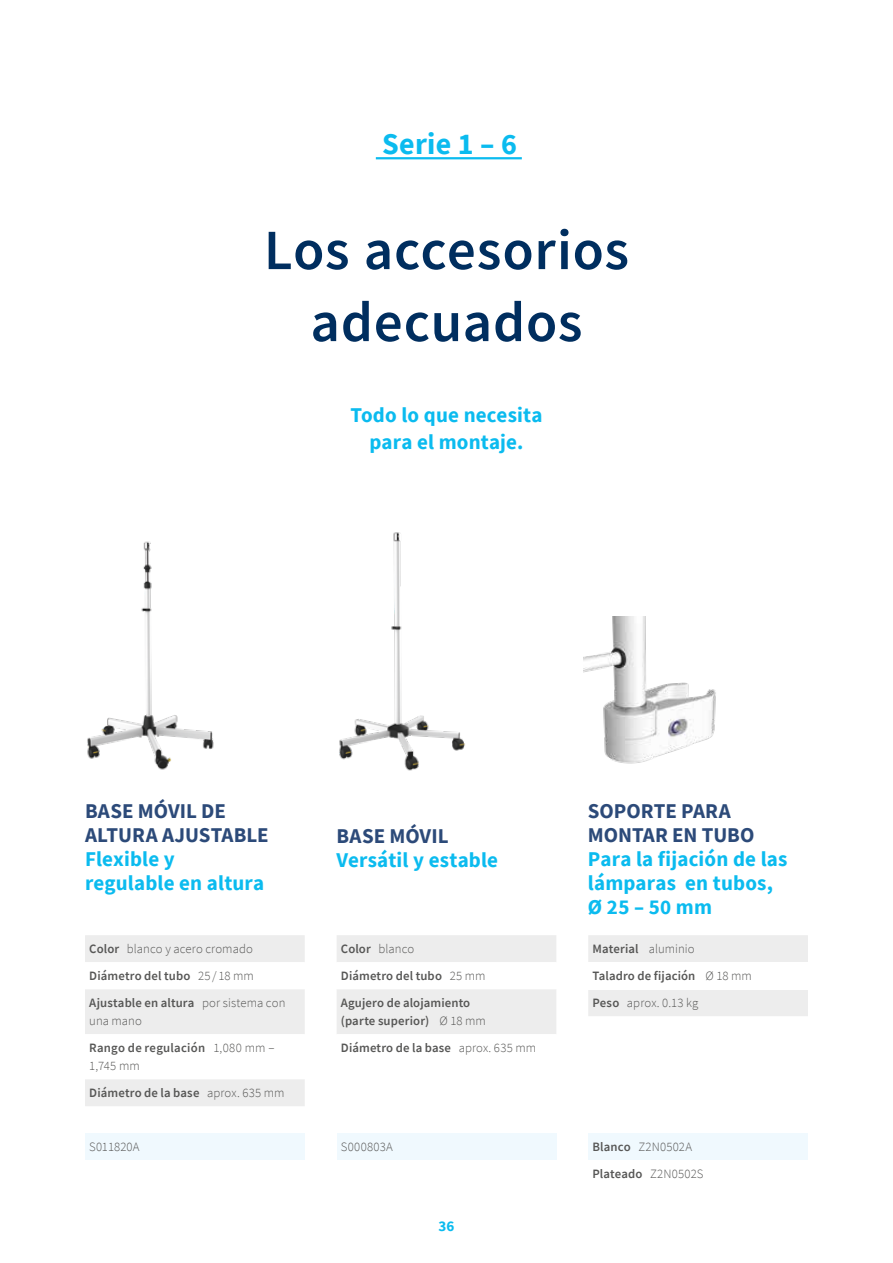
<style>
.page{position:relative;width:893px;height:1263px;background:#fff}
.page>*{position:absolute;margin:0;border:0;box-sizing:border-box;transform-origin:0 0}
.t1{font:600 57px/72px "Source Sans Pro";letter-spacing:.01em;color:#002e5f;text-align:center}
.t2{font:700 30px "Source Sans Pro";letter-spacing:.01em;color:#0bbbef}
.t3{font:700 21px/24px "Source Sans Pro";letter-spacing:.01em;color:#0bbbef}
.t4{font:700 21px/24px "Source Sans Pro";color:#2c4a79}
.t5{font:700 15px "Source Sans Pro";color:#0bbbef}
.t6{font:600 12.75px/27px "Source Sans Pro";letter-spacing:.01em;color:#575756}
.t7{font:300 12.75px/27px "Source Sans Pro";letter-spacing:.01em;color:#575756}
.s1{font-weight:600}
.s2{font-weight:300}
</style>
<div class="page">
<hr style="left:376px;top:157px;width:146px;height:2px;background:#0bbbef">
<div style="left:85px;top:1133px;width:220px;height:27px;background:#f0f9fe"></div>
<div style="left:337px;top:1133px;width:219px;height:27px;background:#f0f9fe"></div>
<svg style="left:337px;top:935px;width:219px;height:99px"></svg>
<div style="left:588px;top:935px;width:220px;height:81px;background:#ededed"></div>
<div style="left:588px;top:962px;width:220px;height:27px;background:#fff"></div>
<svg style="left:85px;top:935px;width:220px;height:171px"></svg>
<img style="left:87px;top:541px;width:127px;height:229px">
<img style="left:339px;top:532px;width:126px;height:239px">
<img style="left:584px;top:617px;width:132px;height:147px">
<div style="left:588px;top:1133px;width:220px;height:27px;background:#f0f9fe"></div>
<h2 class="t2" style="left:382px;top:123px;width:136px">Serie 1 – 6</h2>
<h1 class="t1" style="left:264px;top:214px;width:367px">Los accesorios adecuados</h1>
<h3 class="t3" style="left:351px;top:401px;width:193px;line-height:27px;text-align:center">Todo lo que necesita para el montaje.</h3>
<h3 class="t4" style="left:85px;top:799px;width:185px">BASE MÓVIL DE<br>ALTURA AJUSTABLE</h3>
<h3 class="t3" style="left:85px;top:847px;width:181px">Flexible y regulable en altura</h3>
<p class="t7" style="left:89px;top:935px;width:198px"><span class="s1">Color</span> blanco y acero cromado<br><span class="s1">Diámetro del tubo</span> 25 / 18 mm<br><span class="s1">Ajustable en altura</span> por sistema con</p>
<p class="t6" style="left:89px;top:1007px;width:187px"><span class="s2">una mano<br></span>Rango de regulación <span class="s2">1,080 mm –</span></p>
<p class="t7" style="left:89px;top:1052px;width:197px">1,745 mm<br><span class="s1">Diámetro de la base</span> aprox. 635 mm</p>
<h3 class="t4" style="left:337px;top:823px;width:113px">BASE MÓVIL</h3>
<h3 class="t3" style="left:337px;top:847px;width:163px">Versátil y estable</h3>
<p class="t6" style="left:341px;top:935px;width:146px">Color <span class="s2">blanco<br></span>Diámetro del tubo <span class="s2">25 mm<br></span>Agujero de alojamiento</p>
<p class="t6" style="left:341px;top:1007px;width:197px">(parte superior) <span class="s2">Ø 18 mm<br></span>Diámetro de la base <span class="s2">aprox. 635 mm</span></p>
<p class="t7" style="left:89px;top:1133px;width:52px">S011820A</p>
<p class="t7" style="left:341px;top:1133px;width:54px">S000803A</p>
<p class="t5" style="left:439px;top:1216px;width:17px">36</p>
<h3 class="t4" style="left:588px;top:799px;width:168px">SOPORTE PARA<br>MONTAR EN TUBO</h3>
<h3 class="t3" style="left:588px;top:847px;width:201px">Para la fijación de las lámparas en tubos,<br>Ø 25 – 50 mm</h3>
<p class="t6" style="left:592px;top:935px;width:161px">Material <span class="s2">aluminio<br></span>Taladro de fijación <span class="s2">Ø 18 mm<br></span>Peso <span class="s2">aprox. 0.13 kg</span></p>
<p class="t7" style="left:592px;top:1133px;width:113px"><span class="s1">Blanco</span> Z2N0502A<br><span class="s1">Plateado</span> Z2N0502S</p>
</div>
